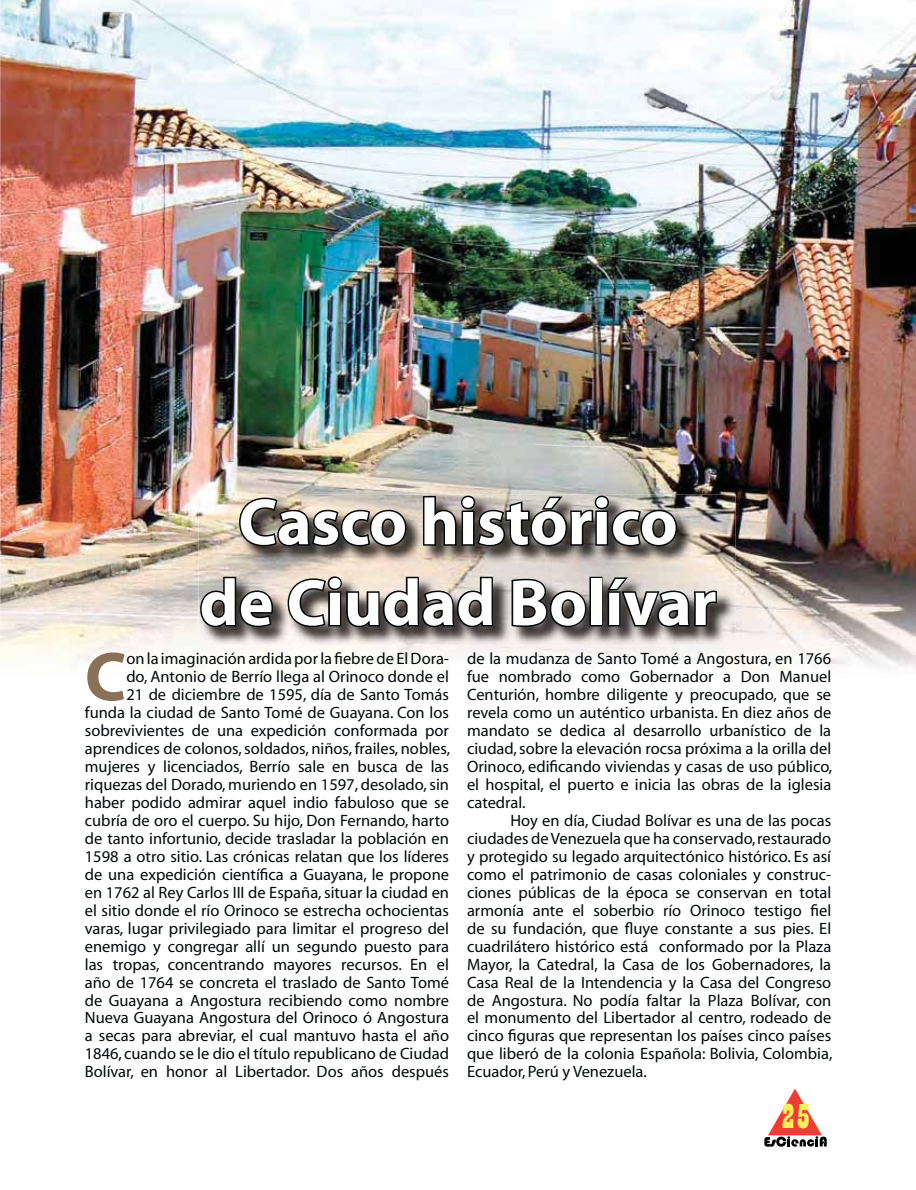
<style>
.page{position:relative;width:916px;height:1190px;background:#fff}
.page>*{position:absolute;margin:0;border:0;box-sizing:border-box;transform-origin:0 0}
.t1{font:700 69.75px "Myriad";color:#887156}
.t2{font:700 65.85px/80.7px "Myriad";color:#fff;text-align:center}
.t3{font:35.85px "Playbill";color:#fbf05b;scale:1.2 1}
.t4{font:16.5px/18px "Myriad";color:#040809;text-align:justify}
</style>
<div class="page">
<svg style="left:764px;top:1089px;width:62px;height:57px"></svg>
<img style="left:0;top:0;width:915px;height:668px">
<img style="left:198px;top:494px;width:537px;height:151px">
<svg style="left:237px;top:496px;width:135px;height:52px;background:#736d64"></svg>
<div style="left:370px;top:510px;width:36px;height:36px;border:3px solid #040809;border-radius:50%"></div>
<div style="left:380px;top:517px;width:16px;height:22px;border:3px solid #040809;border-radius:50%"></div>
<svg style="left:421px;top:494px;width:110px;height:54px;background:#625e5a"></svg>
<div style="left:530px;top:510px;width:37px;height:36px;border:3px solid #040809;border-radius:50%"></div>
<svg style="left:539px;top:494px;width:103px;height:54px;background:#65635e"></svg>
<div style="left:640px;top:510px;width:37px;height:36px;border:3px solid #040809;border-radius:50%"></div>
<div style="left:650px;top:517px;width:16px;height:22px;border:3px solid #040809;border-radius:50%"></div>
<svg style="left:198px;top:575px;width:76px;height:53px;background:#706c6a"></svg>
<svg style="left:286px;top:575px;width:208px;height:53px;background:#756f6a"></svg>
<svg style="left:509px;top:577px;width:40px;height:51px;background:#5c5a59"></svg>
<div style="left:549px;top:590px;width:37px;height:37px;border:3px solid #040809;border-radius:50%"></div>
<svg style="left:558px;top:575px;width:160px;height:53px;background:#6e6b68"></svg>
<h2 class="t2" style="left:199px;top:487px;width:518px">Casco histórico de Ciudad Bolívar</h2>
<p class="t4" style="left:85px;top:651px;width:366px;text-align:right">on la imaginación ardida por la fiebre de El Dora-<br>do, Antonio de Berrío llega al Orinoco donde el<br>21 de diciembre de 1595, día de Santo Tomás funda la ciudad de Santo Tomé de Guayana. Con los sobrevivientes de una expedición conformada por aprendices de colonos, soldados, niños, frailes, nobles, mujeres y licenciados, Berrío sale en busca de las riquezas del Dorado, muriendo en 1597, desolado, sin haber podido admirar aquel indio fabuloso que se cubría de oro el cuerpo. Su hijo, Don Fernando, harto de tanto infortunio, decide trasladar la población en 1598 a otro sitio. Las crónicas relatan que los líderes de una expedición científica a Guayana, le propone en 1762 al Rey Carlos III de España, situar la ciudad en el sitio donde el río Orinoco se estrecha ochocientas varas, lugar privilegiado para limitar el progreso del enemigo y congregar allí un segundo puesto para las tropas, concentrando mayores recursos. En el año de 1764 se concreta el traslado de Santo Tomé de Guayana a Angostura recibiendo como nombre Nueva Guayana Angostura del Orinoco ó Angostura a secas para abreviar, el cual mantuvo hasta el año 1846, cuando se le dio el título republicano de Ciudad Bolívar, en honor al Libertador. Dos años después</p>
<p class="t4" style="left:467px;top:651px;width:367px">de la mudanza de Santo Tomé a Angostura, en 1766 fue nombrado como Gobernador a Don Manuel Centurión, hombre diligente y preocupado, que se revela como un auténtico urbanista. En diez años de mandato se dedica al desarrollo urbanístico de la ciudad, sobre la elevación rocsa próxima a la orilla del Orinoco, edificando viviendas y casas de uso público, el hospital, el puerto e inicia las obras de la iglesia catedral.</p>
<h1 class="t1" style="left:85px;top:650px;width:43px">C</h1>
<p class="t4" style="left:467px;top:812px;width:367px;text-indent:43px">Hoy en día, Ciudad Bolívar es una de las pocas ciudades de Venezuela que ha conservado, restaurado y protegido su legado arquitectónico histórico. Es así como el patrimonio de casas coloniales y construc&shy;ciones públicas de la época se conservan en total armonía ante el soberbio río Orinoco testigo fiel de su fundación, que fluye constante a sus pies. El cuadrilátero histórico está conformado por la Plaza Mayor, la Catedral, la Casa de los Gobernadores, la Casa Real de la Intendencia y la Casa del Congreso de Angostura. No podía faltar la Plaza Bolívar, con el monumento del Libertador al centro, rodeado de cinco figuras que representan los países cinco países que liberó de la colonia Española: Bolivia, Colombia, Ecuador, Perú y Venezuela.</p>
<h3 class="t3" style="left:780px;top:1094px;width:27px">25</h3>
</div>
